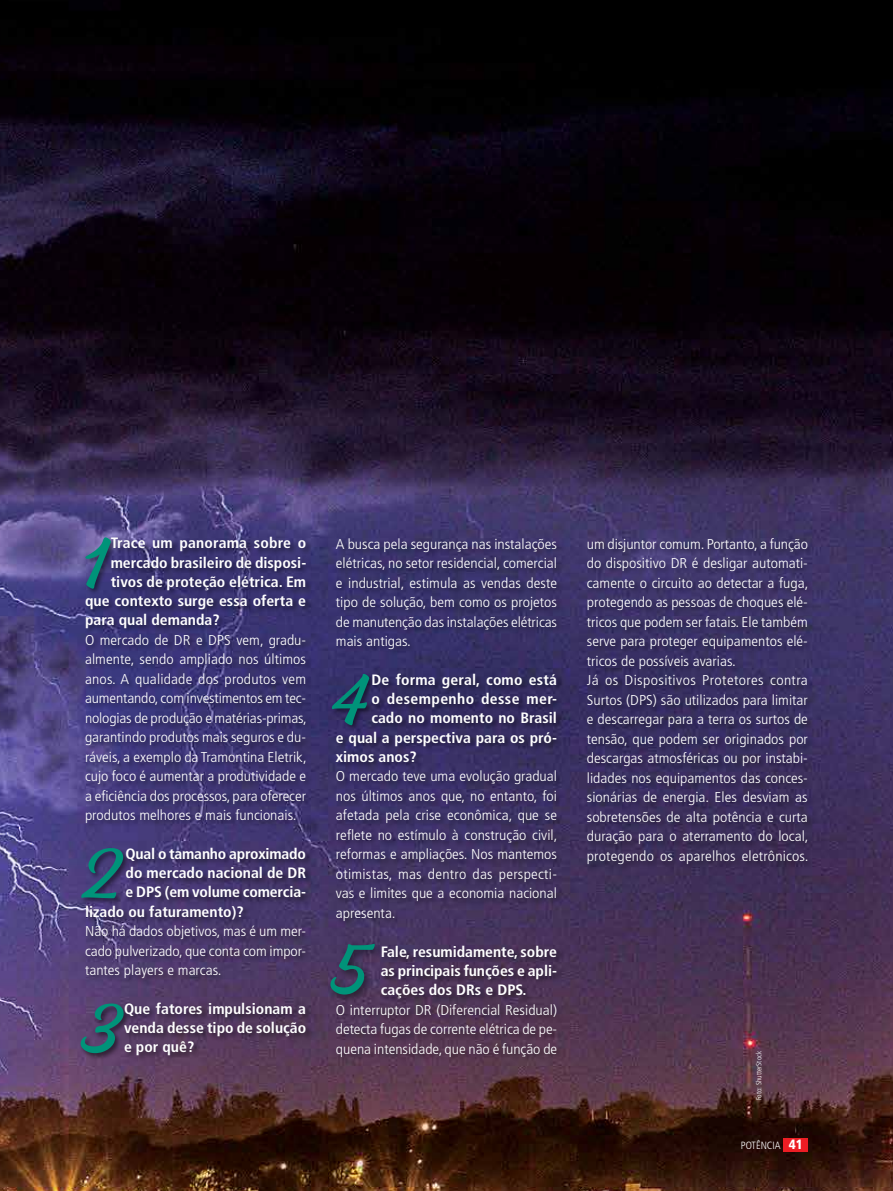
<style>
.page{position:relative;width:893px;height:1191px;background:#fff}
.page>*{position:absolute;margin:0;border:0;box-sizing:border-box;transform-origin:0 0}
.t1{font:59.7px "Bernadette";color:#009379;scale:1.05 1}
.t2{font:59.7px "Bernadette";color:#009379}
.t3{font:700 condensed 15px/19.2px "Frutiger LT Std";color:#fff;text-align:justify;scale:1.05 1}
.t4{font:700 condensed 15px "Frutiger LT Std";letter-spacing:.025em;color:#fff;scale:1.05 1}
.t5{font:300 condensed 14.25px/19.5px "Frutiger LT Std";color:#fff;text-align:justify;scale:1.1 1}
.t6{font:300 condensed 10.5px "Frutiger LT Std";color:#fff}
.t7{font:300 condensed 7.5px "Frutiger LT Std";color:#fff}
.s1{font-weight:900;font-size:13.5px}
</style>
<div class="page">
<img style="left:0;top:0;width:893px;height:1191px">
<div style="left:784px;top:1138px;width:24px;height:13px;background:#ed1d24"></div>
<div style="left:79px;top:536px;width:234px;height:527px;background:#000;opacity:.5"></div>
<div style="left:331px;top:537px;width:233px;height:527px;background:#000;opacity:.5"></div>
<div style="left:586px;top:537px;width:229px;height:334px;background:#000;opacity:.5"></div>
<div style="left:326px;top:940px;width:59px;height:64px;background:#000;opacity:.5"></div>
<h1 class="t1" style="left:85px;top:517px;width:26px">1</h1>
<p class="t3" style="left:111px;top:533px;width:188px">Trace um panorama sobre o</p>
<p class="t3" style="left:111px;top:553px;width:188px">mercado brasileiro de disposi-</p>
<p class="t3" style="left:111px;top:572px;width:188px">tivos de proteção elétrica. Em</p>
<p class="t3" style="left:85px;top:591px;width:212px">que contexto surge essa oferta e</p>
<p class="t3" style="left:85px;top:610px;width:130px">para qual demanda?</p>
<p class="t5" style="left:85px;top:630px;width:203px">O mercado de DR e DPS vem, gradu&shy;almente, sendo ampliado nos últimos anos. A qualidade dos produtos vem aumentando, com investimentos em tec&shy;nologias de produção e matérias-primas, garantindo produtos mais seguros e du&shy;ráveis, a exemplo da Tramontina Eletrik, cujo foco é aumentar a produtividade e a eficiência dos processos, para oferecer produtos melhores e mais funcionais.</p>
<h1 class="t1" style="left:85px;top:827px;width:40px">2</h1>
<p class="t3" style="left:126px;top:844px;width:173px">Qual o tamanho aproximado</p>
<p class="t3" style="left:126px;top:863px;width:173px">do mercado nacional de DR</p>
<p class="t3" style="left:126px;top:882px;width:173px">e DPS (em volume comercia-</p>
<p class="t3" style="left:85px;top:902px;width:153px">lizado ou faturamento)?</p>
<p class="t5" style="left:85px;top:921px;width:203px">Não há dados objetivos, mas é um mer&shy;cado pulverizado, que conta com impor&shy;tantes players e marcas.</p>
<h1 class="t1" style="left:85px;top:982px;width:39px">3</h1>
<p class="t3" style="left:124px;top:999px;width:175px">Que fatores impulsionam a venda desse tipo de solução e por quê?</p>
<p class="t5" style="left:336px;top:534px;width:203px">A busca pela segurança nas instalações elétricas, no setor residencial, comercial e industrial, estimula as vendas deste tipo de solução, bem como os projetos de manutenção das instalações elétricas mais antigas.</p>
<h1 class="t1" style="left:336px;top:653px;width:35px">4</h1>
<p class="t3" style="left:371px;top:670px;width:178px">De forma geral, como está</p>
<p class="t4" style="left:371px;top:690px;width:178px">o desempenho desse mer-</p>
<p class="t3" style="left:371px;top:708px;width:178px">cado no momento no Brasil</p>
<p class="t3" style="left:336px;top:728px;width:212px">e qual a perspectiva para os pró-</p>
<p class="t3" style="left:336px;top:747px;width:78px">ximos anos?</p>
<p class="t5" style="left:336px;top:767px;width:203px">O mercado teve uma evolução gradual nos últimos anos que, no entanto, foi afetada pela crise econômica, que se reflete no estímulo à construção civil, reformas e ampliações. Nos mantemos otimistas, mas dentro das perspecti&shy;vas e limites que a economia nacional apresenta.</p>
<p class="t3" style="left:381px;top:941px;width:169px">Fale, resumidamente, sobre as principais funções e apli&shy;cações dos DRs e DPS.</p>
<p class="t5" style="left:336px;top:1000px;width:203px">O interruptor DR (Diferencial Residual) detecta fugas de corrente elétrica de pe&shy;quena intensidade, que não é função de</p>
<h1 class="t2" style="left:334px;top:923px;width:38px">5</h1>
<p class="t5" style="left:587px;top:534px;width:203px;text-align:left">um disjuntor comum. Portanto, a função do dispositivo DR é desligar automati&shy;camente o circuito ao detectar a fuga, protegendo as pessoas de choques elé&shy;tricos que podem ser fatais. Ele também serve para proteger equipamentos elé&shy;tricos de possíveis avarias.<br>Já os Dispositivos Protetores contra Surtos (DPS) são utilizados para limitar e descarregar para a terra os surtos de tensão, que podem ser originados por descargas atmosféricas ou por instabi&shy;lidades nos equipamentos das conces&shy;sionárias de energia. Eles desviam as sobretensões de alta potência e curta duração para o aterramento do local, protegendo os aparelhos eletrônicos.</p>
<p class="t7" style="left:755px;top:1100px;width:51px;rotate:-90deg">Foto: ShutterStock</p>
<p class="t6" style="left:741px;top:1139px;width:63px">POTÊNCIA <span class="s1">41</span></p>
</div>
